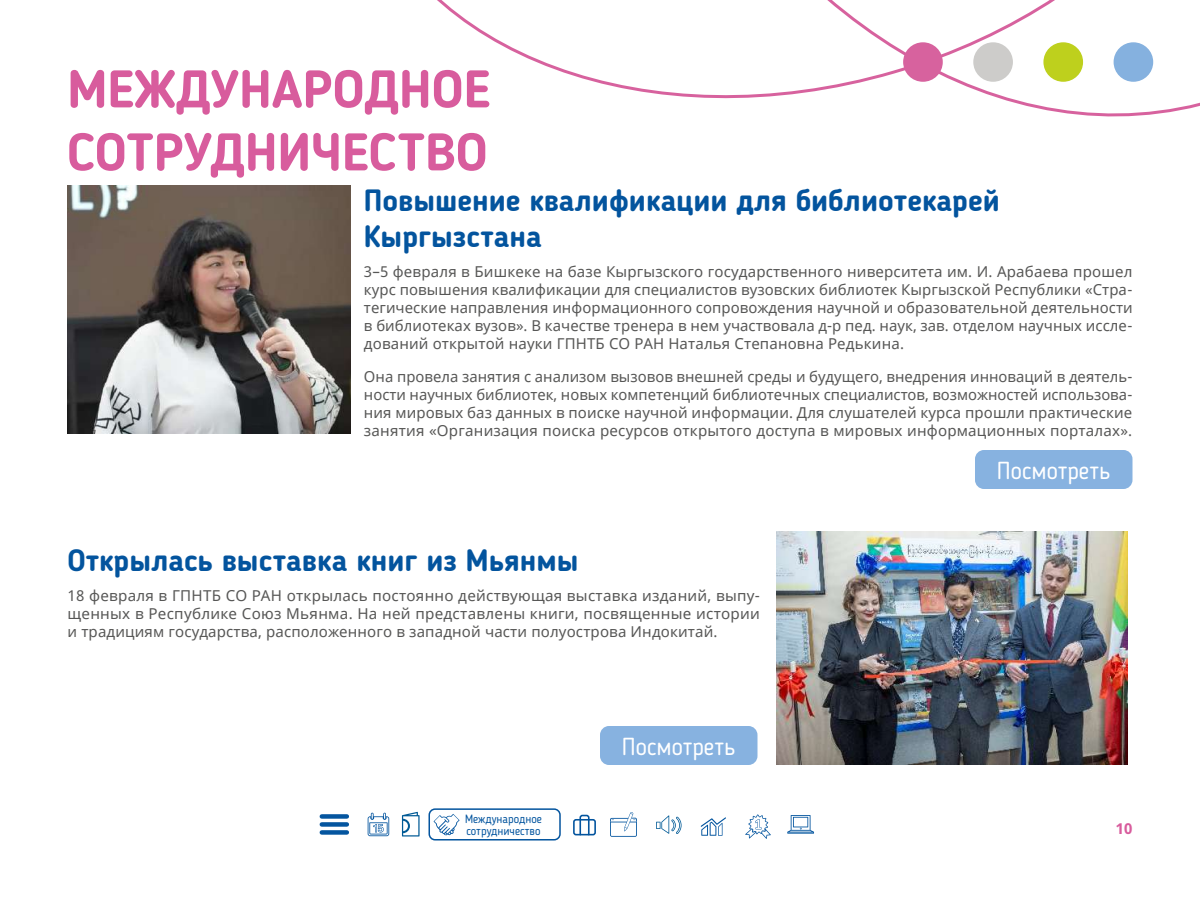
<style>
.page{position:relative;width:1200px;height:900px;background:#fff}
.page>*{position:absolute;margin:0;border:0;box-sizing:border-box;transform-origin:0 0}
.t1{font:700 52.5px/63px "Blogger Sans";color:#d85c9d}
.t2{font:700 30px/36px "Blogger Sans";color:#03549e}
.t3{font:24px "Blogger Sans";color:#fff}
.t4{font:15px/18px "Noto Sans";letter-spacing:.01em;color:#575756;text-align:justify}
.t5{font:700 15px "Noto Sans";color:#d85c9d}
.t6{font:11.7px/12.6px "Blogger Sans";color:#04559f}
</style>
<div class="page">
<svg style="left:610px;top:812px;width:27px;height:25px"></svg>
<svg style="left:745px;top:815px;width:26px;height:24px"></svg>
<svg style="left:700px;top:817px;width:26px;height:19px"></svg>
<svg style="left:787px;top:815px;width:27px;height:19px"></svg>
<div style="left:322px;top:814px;width:25px;height:5px;background:#04559f"></div>
<div style="left:322px;top:822px;width:25px;height:5px;background:#04559f"></div>
<div style="left:322px;top:830px;width:25px;height:5px;background:#04559f"></div>
<svg style="left:656px;top:815px;width:26px;height:19px"></svg>
<div style="left:573px;top:819px;width:23px;height:16px;border:2px solid #03549e;border-radius:2px"></div>
<svg style="left:579px;top:815px;width:11px;height:21px"></svg>
<svg style="left:368px;top:813px;width:21px;height:23px"></svg>
<div style="left:429px;top:808px;width:132px;height:33px;border:2px solid #03549e;border-radius:6px"></div>
<svg style="left:434px;top:814px;width:26px;height:22px"></svg>
<svg style="left:402px;top:812px;width:18px;height:25px"></svg>
<div style="left:975px;top:450px;width:157px;height:39px;background:#87b2e0;border-radius:9px"></div>
<div style="left:600px;top:726px;width:158px;height:39px;background:#87b2e0;border-radius:9px"></div>
<img style="left:68px;top:186px;width:282px;height:248px">
<img style="left:776px;top:531px;width:351px;height:234px">
<svg style="left:437px;top:0;width:211px;height:93px"></svg>
<svg style="left:648px;top:0;width:552px;height:117px"></svg>
<div style="left:1114px;top:43px;width:38px;height:38px;background:#85b1df;border-radius:50%"></div>
<div style="left:1114px;top:42px;width:39px;height:40px;border:2px solid #85b1df;border-radius:50%"></div>
<div style="left:1044px;top:43px;width:38px;height:38px;background:#bed01d;border-radius:50%"></div>
<div style="left:1043px;top:42px;width:40px;height:40px;border:2px solid #bed01d;border-radius:50%"></div>
<div style="left:904px;top:43px;width:38px;height:38px;background:#d7629e;border-radius:50%"></div>
<div style="left:903px;top:42px;width:40px;height:40px;border:2px solid #d7629e;border-radius:50%"></div>
<div style="left:974px;top:43px;width:38px;height:38px;background:#cdccca;border-radius:50%"></div>
<div style="left:973px;top:42px;width:40px;height:40px;border:2px solid #cdccca;border-radius:50%"></div>
<h1 class="t1" style="left:68px;top:57px;width:425px">МЕЖДУНАРОДНОЕ<br>СОТРУДНИЧЕСТВО</h1>
<h2 class="t2" style="left:364px;top:182px;width:637px">Повышение квалификации для библиотекарей<br>Кыргызстана</h2>
<p class="t4" style="left:364px;top:263px;width:770px">3–5 февраля в Бишкеке на базе Кыргызского государственного ниверситета им. И. Арабаева прошел курс повышения квалификации для специалистов вузовских библиотек Кыргызской Республики «Стра&shy;тегические направления информационного сопровождения научной и образовательной деятельности в библиотеках вузов». В качестве тренера в нем участвовала д-р пед. наук, зав. отделом научных иссле&shy;дований открытой науки ГПНТБ СО РАН Наталья Степановна Редькина.</p>
<p class="t4" style="left:364px;top:368px;width:770px">Она провела занятия с анализом вызовов внешней среды и будущего, внедрения инноваций в деятель&shy;ности научных библиотек, новых компетенций библиотечных специалистов, возможностей использова&shy;ния мировых баз данных в поиске научной информации. Для слушателей курса прошли практические занятия «Организация поиска ресурсов открытого доступа в мировых информационных порталах».</p>
<h2 class="t2" style="left:68px;top:542px;width:513px">Открылась выставка книг из Мьянмы</h2>
<p class="t4" style="left:68px;top:587px;width:694px">18 февраля в ГПНТБ СО РАН открылась постоянно действующая выставка изданий, выпу&shy;щенных в Республике Союз Мьянма. На ней представлены книги, посвященные истории и традициям государства, расположенного в западной части полуострова Индокитай.</p>
<p class="t6" style="left:465px;top:812px;width:78px">Международное сотрудничество</p>
<h3 class="t3" style="left:622px;top:732px;width:115px">Посмотреть</h3>
<h3 class="t3" style="left:997px;top:456px;width:115px">Посмотреть</h3>
<p class="t5" style="left:1116px;top:817px;width:18px">10</p>
</div>
